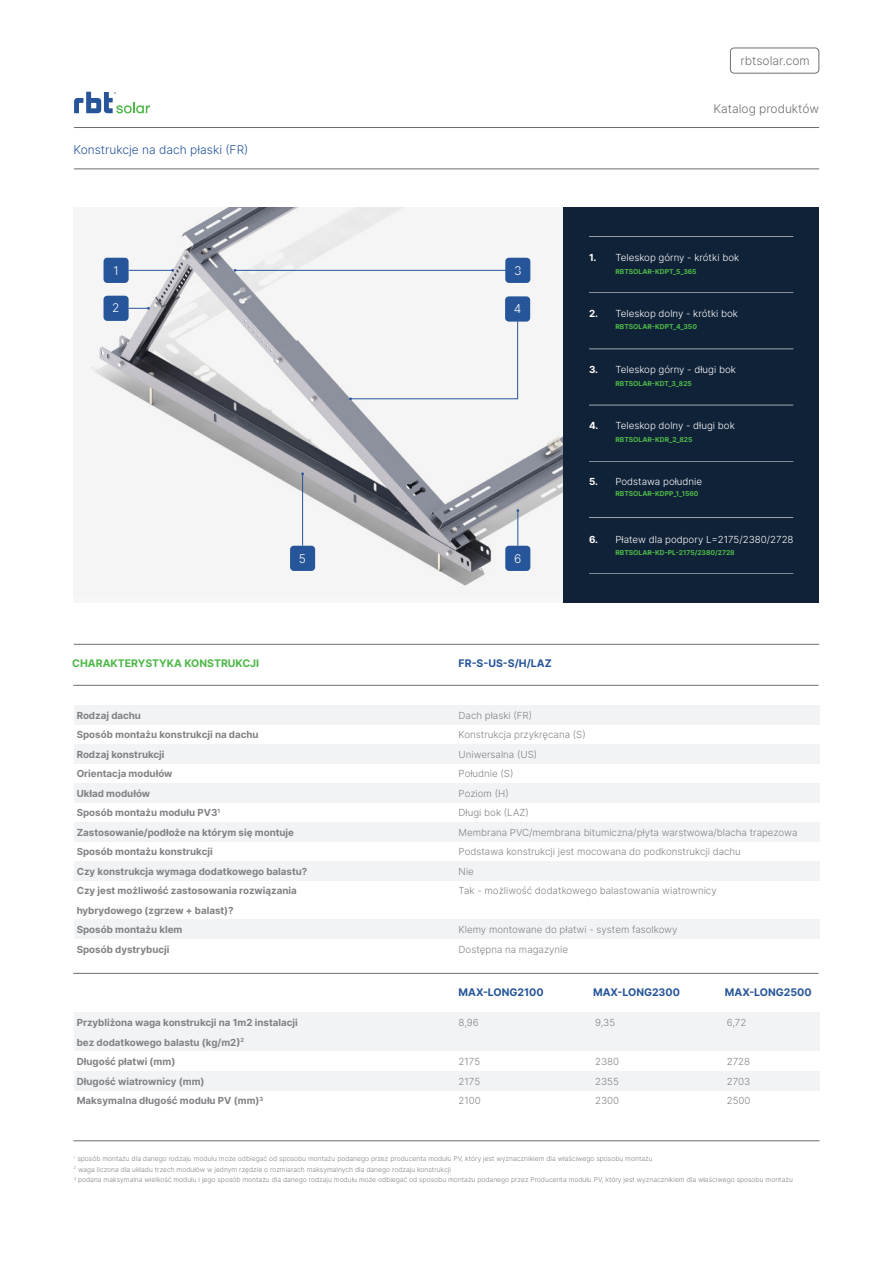
<style>
.page{position:relative;width:893px;height:1263px;background:#fff}
.page>*{position:absolute;margin:0;border:0;box-sizing:border-box;transform-origin:0 0}
.t1{font:300 12px "Inter";color:#6d6e71}
.t2{font:300 12px "Inter";color:#265599}
.t3{font:300 12px "Inter";color:#fff}
.t4{font:700 10.5px "Inter";color:#265599}
.t5{font:700 10.5px "Inter";color:#4eb848}
.t6{font:700 9.75px/19.5px "Inter";color:#808285}
.t7{font:300 9.75px/19.5px "Inter";color:#808285;text-align:justify}
.t8{font:300 9.75px "Inter";color:#fff}
.t9{font:700 9.75px "Inter";color:#fff}
.t10{font:300 6.75px/10.5px "Inter";color:#808285}
.t11{font:700 6.75px "Inter";color:#4eb848}
</style>
<div class="page">
<hr style="left:73px;top:1140px;width:747px;height:1px;background:#6d6e71">
<div style="left:74px;top:705px;width:746px;height:20px;background:#f2f3f4"></div>
<div style="left:74px;top:744px;width:746px;height:20px;background:#f2f3f4"></div>
<div style="left:74px;top:783px;width:746px;height:20px;background:#f2f3f4"></div>
<div style="left:74px;top:822px;width:746px;height:19px;background:#f2f3f4"></div>
<div style="left:74px;top:919px;width:746px;height:20px;background:#f2f3f4"></div>
<div style="left:74px;top:1012px;width:746px;height:19px;background:#f2f3f4"></div>
<div style="left:74px;top:1031px;width:746px;height:20px;background:#f2f3f4"></div>
<div style="left:74px;top:1071px;width:746px;height:20px;background:#f2f3f4"></div>
<div style="left:74px;top:861px;width:746px;height:19px;background:#f2f3f4"></div>
<hr style="left:74px;top:644px;width:745px;height:1px;background:#6d6e71">
<hr style="left:73px;top:685px;width:746px;height:1px;background:#6d6e71">
<hr style="left:73px;top:973px;width:746px;height:1px;background:#6d6e71">
<div style="left:563px;top:207px;width:255px;height:396px;background:#102237"></div>
<hr style="left:589px;top:292px;width:204px;height:1px;background:#fff">
<hr style="left:589px;top:573px;width:204px;height:1px;background:#fff">
<hr style="left:589px;top:517px;width:204px;height:1px;background:#fff">
<hr style="left:589px;top:461px;width:204px;height:1px;background:#fff">
<hr style="left:589px;top:405px;width:204px;height:1px;background:#fff">
<hr style="left:589px;top:349px;width:204px;height:1px;background:#fff">
<hr style="left:589px;top:236px;width:204px;height:1px;background:#fff">
<img style="left:90px;top:208px;width:473px;height:380px">
<div style="left:104px;top:258px;width:25px;height:25px;background:#265599;border-radius:4px"></div>
<div style="left:505px;top:258px;width:25px;height:25px;background:#265599;border-radius:4px"></div>
<hr style="left:129px;top:270px;width:44px;height:1px;background:#265599">
<hr style="left:235px;top:270px;width:285px;height:1px;background:#265599">
<div style="left:104px;top:296px;width:25px;height:25px;background:#265599;border-radius:4px"></div>
<div style="left:290px;top:546px;width:25px;height:25px;background:#265599;border-radius:4px"></div>
<svg style="left:129px;top:307px;width:21px;height:3px"></svg>
<div style="left:505px;top:296px;width:25px;height:26px;background:#265599;border-radius:4px"></div>
<div style="left:349px;top:321px;width:169px;height:79px;background:#f5f5f5"></div>
<hr style="left:302px;top:474px;width:1px;height:72px;background:#265599">
<div style="left:505px;top:546px;width:25px;height:25px;background:#265599;border-radius:4px"></div>
<hr style="left:518px;top:510px;width:1px;height:36px;background:#265599">
<svg style="left:74px;top:92px;width:76px;height:21px"></svg>
<hr style="left:74px;top:127px;width:745px;height:1px;background:#6d6e71">
<hr style="left:74px;top:169px;width:745px;height:1px;background:#6d6e71">
<div style="left:730px;top:48px;width:89px;height:25px;border:1px solid #6d6e71;border-radius:4px"></div>
<p class="t1" style="left:741px;top:52px;width:71px">rbtsolar.com</p>
<p class="t2" style="left:73px;top:141px;width:176px">Konstrukcje na dach płaski (FR)</p>
<p class="t1" style="left:713px;top:100px;width:107px">Katalog produktów</p>
<p class="t3" style="left:114px;top:263px;width:7px">1</p>
<p class="t3" style="left:514px;top:263px;width:9px">3</p>
<p class="t3" style="left:112px;top:301px;width:9px">2</p>
<p class="t3" style="left:514px;top:302px;width:9px">4</p>
<p class="t3" style="left:299px;top:551px;width:9px">5</p>
<p class="t3" style="left:514px;top:550px;width:9px">6</p>
<p class="t9" style="left:589px;top:250px;width:9px">1.</p>
<p class="t8" style="left:615px;top:250px;width:125px">Teleskop górny - krótki bok</p>
<p class="t11" style="left:615px;top:266px;width:83px">RBTSOLAR-KDPT_5_365</p>
<p class="t9" style="left:589px;top:306px;width:11px">2.</p>
<p class="t8" style="left:615px;top:307px;width:124px">Teleskop dolny - krótki bok</p>
<p class="t11" style="left:615px;top:321px;width:83px">RBTSOLAR-KDPT_4_350</p>
<p class="t9" style="left:589px;top:362px;width:11px">3.</p>
<p class="t8" style="left:615px;top:362px;width:122px">Teleskop górny - długi bok</p>
<p class="t11" style="left:615px;top:379px;width:78px">RBTSOLAR-KDT_3_825</p>
<p class="t9" style="left:589px;top:418px;width:11px">4.</p>
<p class="t8" style="left:615px;top:418px;width:121px">Teleskop dolny - długi bok</p>
<p class="t11" style="left:615px;top:435px;width:79px">RBTSOLAR-KDR_2_825</p>
<p class="t9" style="left:589px;top:474px;width:10px">5.</p>
<p class="t8" style="left:615px;top:475px;width:88px">Podstawa południe</p>
<p class="t11" style="left:615px;top:489px;width:85px">RBTSOLAR-KDPP_1_1560</p>
<p class="t9" style="left:589px;top:532px;width:11px">6.</p>
<p class="t8" style="left:615px;top:533px;width:180px">Płatew dla podpory L=2175/2380/2728</p>
<p class="t11" style="left:615px;top:547px;width:121px">RBTSOLAR-KD-PL-2175/2380/2728</p>
<p class="t5" style="left:72px;top:657px;width:189px">CHARAKTERYSTYKA KONSTRUKCJI</p>
<p class="t4" style="left:459px;top:655px;width:95px">FR-S-US-S/H/LAZ</p>
<p class="t6" style="left:77px;top:705px;width:232px">Rodzaj dachu<br>Sposób montażu konstrukcji na dachu<br>Rodzaj konstrukcji<br>Orientacja modułów<br>Układ modułów<br>Sposób montażu modułu PV3<sup>1<br></sup>Zastosowanie/podłoże na którym się montuje<br>Sposób montażu konstrukcji<br>Czy konstrukcja wymaga dodatkowego balastu?<br>Czy jest możliwość zastosowania rozwiązania hybrydowego (zgrzew + balast)?<br>Sposób montażu klem<br>Sposób dystrybucji</p>
<p class="t6" style="left:77px;top:1012px;width:223px">Przybliżona waga konstrukcji na 1m2 instalacji bez dodatkowego balastu (kg/m2)<sup>2<br></sup>Długość płatwi (mm)<br>Długość wiatrownicy (mm)<br>Maksymalna długość modułu PV (mm)<sup>3</sup></p>
<p class="t7" style="left:459px;top:705px;width:340px;text-align:left">Dach płaski (FR)<br>Konstrukcja przykręcana (S)<br>Uniwersalna (US)<br>Południe (S)<br>Poziom (H)<br>Długi bok (LAZ)<br>Membrana PVC/membrana bitumiczna/płyta warstwowa/blacha trapezowa<br>Podstawa konstrukcji jest mocowana do podkonstrukcji dachu<br>Nie<br>Tak - możliwość dodatkowego balastowania wiatrownicy</p>
<p class="t7" style="left:459px;top:920px;width:220px">Klemy montowane do płatwi - system fasolkowy<br>Dostępna na magazynie</p>
<p class="t4" style="left:459px;top:984px;width:87px">MAX-LONG2100</p>
<p class="t4" style="left:725px;top:984px;width:88px">MAX-LONG2500</p>
<p class="t4" style="left:593px;top:984px;width:88px">MAX-LONG2300</p>
<p class="t7" style="left:459px;top:1013px;width:22px">8,96</p>
<p class="t7" style="left:459px;top:1052px;width:24px">2175<br>2175<br>2100</p>
<p class="t7" style="left:595px;top:1013px;width:21px">9,35</p>
<p class="t7" style="left:595px;top:1052px;width:26px">2380<br>2355<br>2300</p>
<p class="t7" style="left:727px;top:1013px;width:21px">6,72</p>
<p class="t7" style="left:727px;top:1052px;width:25px">2728<br>2703<br>2500</p>
<p class="t10" style="left:74px;top:1153px;width:721px"><sup>1</sup> sposób montażu dla danego rodzaju modułu może odbiegać od sposobu montażu podanego przez producenta modułu PV, który jest wyznacznikiem dla właściwego sposobu montażu<br><sup>2</sup> waga liczona dla układu trzech modułów w jednym rzędzie o rozmiarach maksymalnych dla danego rodzaju konstrukcji<br><sup>3</sup> podana maksymalna wielkość modułu i jego sposób montażu dla danego rodzaju modułu może odbiegać od sposobu montażu podanego przez Producenta modułu PV, który jest wyznacznikiem dla właściwego sposobu montażu</p>
</div>
